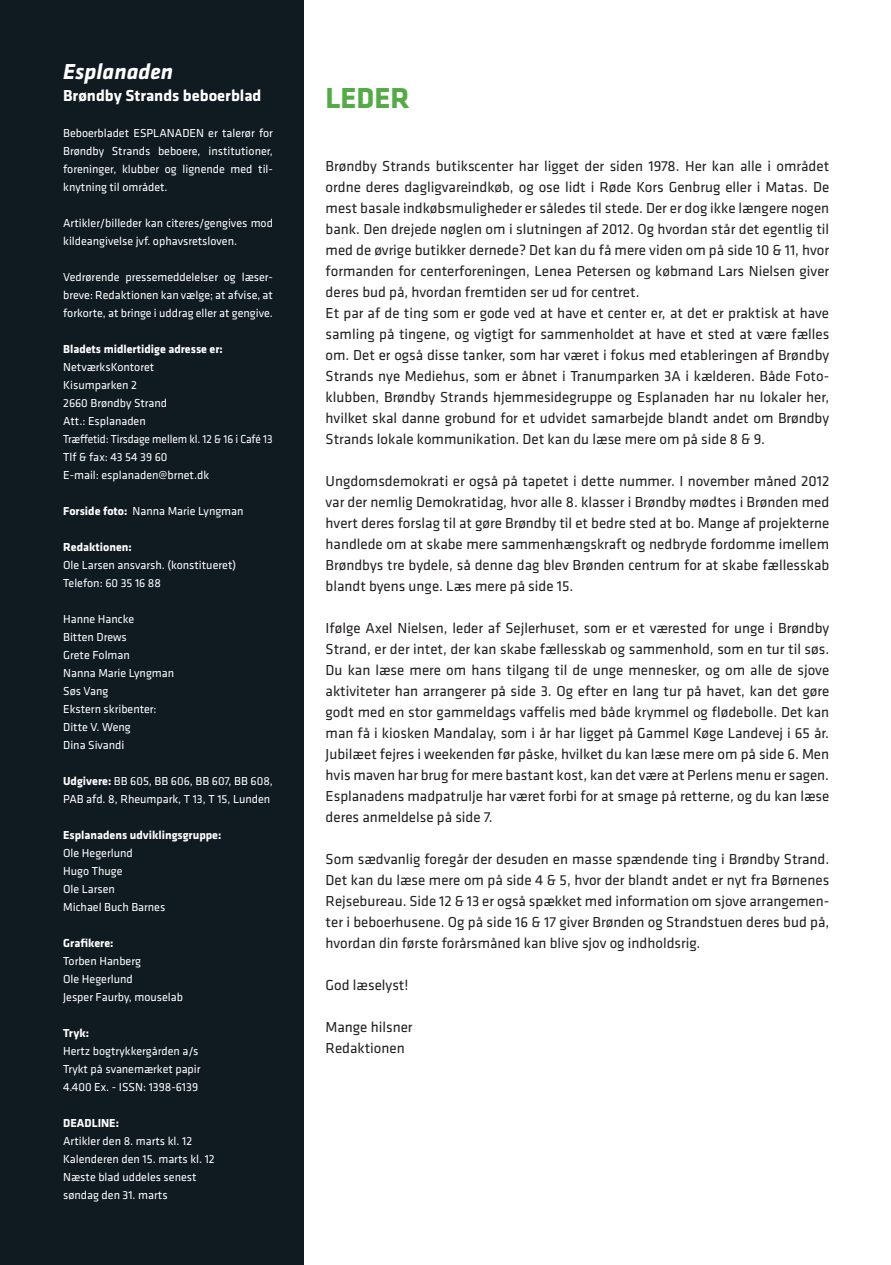
<style>
.page{position:relative;width:891px;height:1265px;background:#fff}
.page>*{position:absolute;margin:0;border:0;box-sizing:border-box;transform-origin:0 0}
.t1{font:700 30px "Klavika";color:#54aa46}
.t2{font:italic 700 22.5px "Klavika";color:#fff}
.t3{font:700 16.5px "Klavika";color:#fff}
.t4{font:15px/21px "Klavika";color:#231f20;text-align:justify}
.t5{font:12px/18px "Klavika";color:#fff}
.t6{font:700 12px "Klavika";color:#fff}
.s1{font-weight:700}
</style>
<div class="page">
<div style="left:0;top:0;width:304px;height:1265px;background:#101a21"></div>
<h2 class="t2" style="left:63px;top:59px;width:111px">Esplanaden</h2>
<p class="t3" style="left:63px;top:87px;width:200px">Brøndby Strands beboerblad</p>
<p class="t5" style="left:63px;top:124px;width:211px;text-align:justify">Beboerbladet ESPLANADEN er talerør for Brøndby Strands beboere, institutioner, foreninger, klubber og lignende med til&shy;knytning til området.</p>
<p class="t5" style="left:63px;top:214px;width:211px">Artikler/billeder kan citeres/gengives mod kildeangivelse jvf. ophavsretsloven.</p>
<p class="t5" style="left:63px;top:268px;width:211px;text-align:justify">Vedrørende pressemeddelelser og læser&shy;breve: Redaktionen kan vælge; at afvise, at forkorte, at bringe i uddrag eller at gengive.</p>
<p class="t6" style="left:63px;top:343px;width:161px">Bladets midlertidige adresse er:</p>
<p class="t5" style="left:63px;top:358px;width:211px">NetværksKontoret<br>Kisumparken 2<br>2660 Brøndby Strand<br>Att.: Esplanaden<br>Træffetid: Tirsdage mellem kl. 12 &amp; 16 i Café 13<br>Tlf &amp; fax: 43 54 39 60<br>E-mail: esplanaden@brnet.dk</p>
<p class="t5" style="left:63px;top:502px;width:182px"><span class="s1">Forside foto:</span> Nanna Marie Lyngman</p>
<p class="t6" style="left:63px;top:541px;width:70px">Redaktionen:</p>
<p class="t5" style="left:63px;top:556px;width:174px">Ole Larsen ansvarsh. (konstitueret)<br>Telefon: 60 35 16 88</p>
<p class="t5" style="left:63px;top:610px;width:112px">Hanne Hancke<br>Bitten Drews<br>Grete Folman<br>Nanna Marie Lyngman<br>Søs Vang<br>Ekstern skribenter:<br>Ditte V. Weng<br>Dina Sivandi</p>
<p class="t5" style="left:63px;top:772px;width:211px"><span class="s1">Udgivere:</span> BB 605, BB 606, BB 607, BB 608,<br>PAB afd. 8, Rheumpark, T 13, T 15, Lunden</p>
<p class="t6" style="left:63px;top:829px;width:160px">Esplanadens udviklingsgruppe:</p>
<p class="t5" style="left:63px;top:844px;width:104px">Ole Hegerlund<br>Hugo Thuge<br>Ole Larsen<br>Michael Buch Barnes</p>
<p class="t6" style="left:63px;top:937px;width:52px">Grafikere:</p>
<p class="t5" style="left:63px;top:952px;width:121px">Torben Hanberg<br>Ole Hegerlund<br>Jesper Faurby, mouselab</p>
<p class="t6" style="left:63px;top:1027px;width:27px">Tryk:</p>
<p class="t5" style="left:63px;top:1042px;width:139px">Hertz bogtrykkergården a/s<br>Trykt på svanemærket papir<br>4.400 Ex. - ISSN: 1398-6139</p>
<p class="t6" style="left:63px;top:1117px;width:57px">DEADLINE:</p>
<p class="t5" style="left:63px;top:1132px;width:153px">Artikler den 8. marts kl. 12<br>Kalenderen den 15. marts kl. 12<br>Næste blad uddeles senest søndag den 31. marts</p>
<h1 class="t1" style="left:325px;top:82px;width:86px">LEDER</h1>
<p class="t4" style="left:325px;top:156px;width:505px;text-align:left">Brøndby Strands butikscenter har ligget der siden 1978. Her kan alle i området ordne deres dagligvareindkøb, og ose lidt i Røde Kors Genbrug eller i Matas. De mest basale indkøbsmuligheder er således til stede. Der er dog ikke længere nogen bank. Den drejede nøglen om i slutningen af 2012. Og hvordan står det egentlig til med de øvrige butikker dernede? Det kan du få mere viden om på side 10 &amp; 11, hvor formanden for centerforeningen, Lenea Petersen og købmand Lars Nielsen giver deres bud på, hvordan fremtiden ser ud for centret.<br>Et par af de ting som er gode ved at have et center er, at det er praktisk at have samling på tingene, og vigtigt for sammenholdet at have et sted at være fælles om. Det er også disse tanker, som har været i fokus med etableringen af Brøndby Strands nye Mediehus, som er åbnet i Tranumparken 3A i kælderen. Både Foto&shy;klubben, Brøndby Strands hjemmesidegruppe og Esplanaden har nu lokaler her, hvilket skal danne grobund for et udvidet samarbejde blandt andet om Brøndby Strands lokale kommunikation. Det kan du læse mere om på side 8 &amp; 9.</p>
<p class="t4" style="left:325px;top:471px;width:505px">Ungdomsdemokrati er også på tapetet i dette nummer. I november måned 2012 var der nemlig Demokratidag, hvor alle 8. klasser i Brøndby mødtes i Brønden med hvert deres forslag til at gøre Brøndby til et bedre sted at bo. Mange af projekterne handlede om at skabe mere sammenhængskraft og nedbryde fordomme imellem Brøndbys tre bydele, så denne dag blev Brønden centrum for at skabe fællesskab blandt byens unge. Læs mere på side 15.</p>
<p class="t4" style="left:325px;top:618px;width:505px">Ifølge Axel Nielsen, leder af Sejlerhuset, som er et værested for unge i Brøndby Strand, er der intet, der kan skabe fællesskab og sammenhold, som en tur til søs.<br>Du kan læse mere om hans tilgang til de unge mennesker, og om alle de sjove aktiviteter han arrangerer på side 3. Og efter en lang tur på havet, kan det gøre godt med en stor gammeldags vaffelis med både krymmel og flødebolle. Det kan man få i kiosken Mandalay, som i år har ligget på Gammel Køge Landevej i 65 år.<br>Jubilæet fejres i weekenden før påske, hvilket du kan læse mere om på side 6. Men hvis maven har brug for mere bastant kost, kan det være at Perlens menu er sagen.<br>Esplanadens madpatrulje har været forbi for at smage på retterne, og du kan læse deres anmeldelse på side 7.</p>
<p class="t4" style="left:325px;top:849px;width:505px">Som sædvanlig foregår der desuden en masse spændende ting i Brøndby Strand.<br>Det kan du læse mere om på side 4 &amp; 5, hvor der blandt andet er nyt fra Børnenes Rejsebureau. Side 12 &amp; 13 er også spækket med information om sjove arrangemen&shy;ter i beboerhusene. Og på side 16 &amp; 17 giver Brønden og Strandstuen deres bud på, hvordan din første forårsmåned kan blive sjov og indholdsrig.</p>
<p class="t4" style="left:325px;top:975px;width:84px">God læselyst!</p>
<p class="t4" style="left:325px;top:1017px;width:88px">Mange hilsner<br>Redaktionen</p>
</div>
